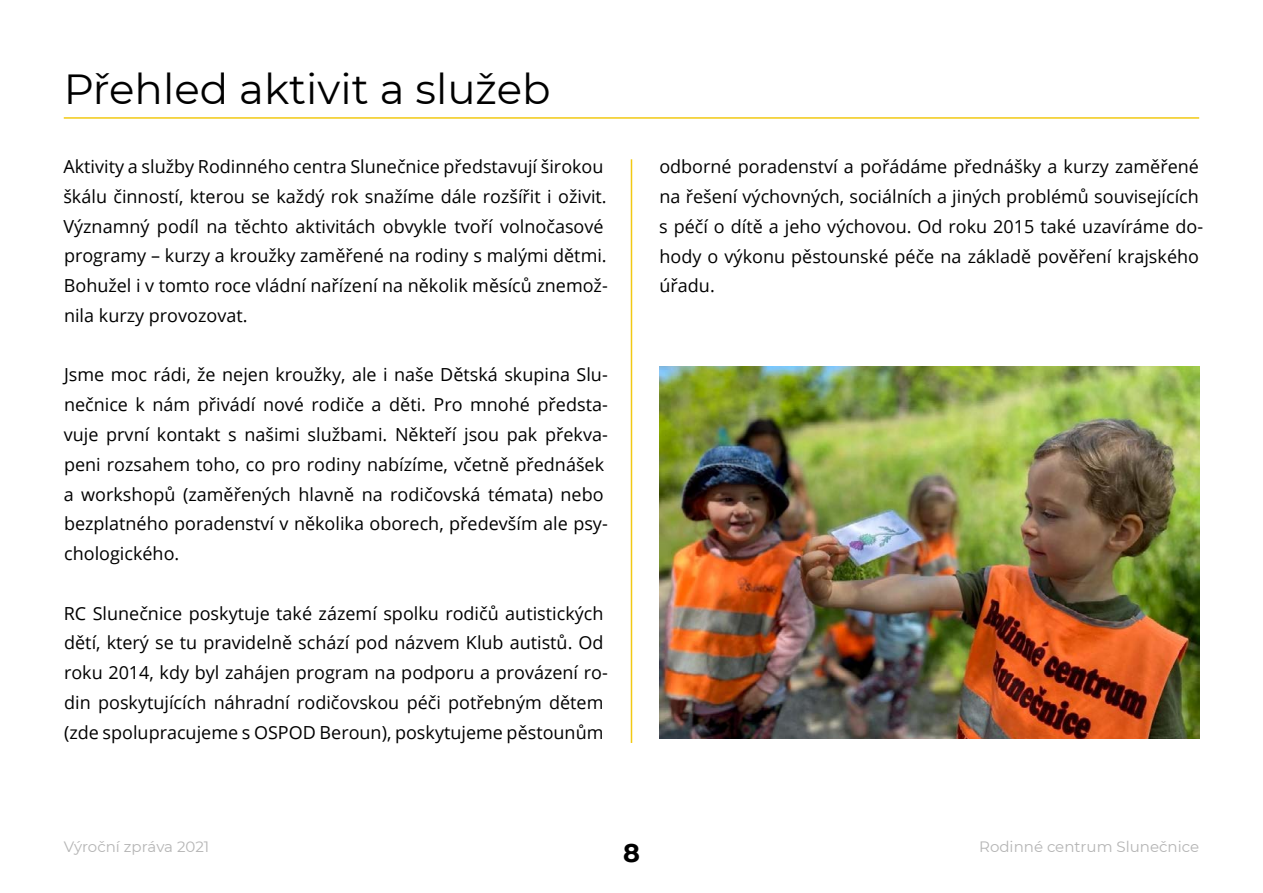
<style>
.page{position:relative;width:1263px;height:893px;background:#fff}
.page>*{position:absolute;margin:0;border:0;box-sizing:border-box;transform-origin:0 0}
.t1{font:42px "Montserrat";color:#000}
.t2{font:700 25.5px "Montserrat";color:#000}
.t3{font:18px/29.7px "Open Sans";color:#000}
.t4{font:15px "Montserrat";color:#b5b5b5}
</style>
<div class="page">
<hr style="left:631px;top:159px;width:1px;height:584px;background:#f2c913">
<hr style="left:64px;top:117px;width:1135px;height:2px;background:#f2c913">
<img style="left:659px;top:367px;width:540px;height:372px">
<h1 class="t1" style="left:64px;top:61px;width:488px">Přehled aktivit a služeb</h1>
<p class="t3" style="left:63px;top:151px;width:546px">Aktivity a služby Rodinného centra Slunečnice představují širokou škálu činností, kterou se každý rok snažíme dále rozšířit i oživit.<br>Významný podíl na těchto aktivitách obvykle tvoří volnočasové programy – kurzy a kroužky zaměřené na rodiny s malými dětmi.<br>Bohužel i v tomto roce vládní nařízení na několik měsíců znemož&shy;nila kurzy provozovat.</p>
<p class="t3" style="left:64px;top:360px;width:546px">Jsme moc rádi, že nejen kroužky, ale i naše Dětská skupina Slu&shy;nečnice k nám přivádí nové rodiče a děti. Pro mnohé předsta&shy;vuje první kontakt s našimi službami. Někteří jsou pak překva&shy;peni rozsahem toho, co pro rodiny nabízíme, včetně přednášek a workshopů (zaměřených hlavně na rodičovská témata) nebo bezplatného poradenství v několika oborech, především ale psy&shy;chologického.</p>
<p class="t3" style="left:64px;top:598px;width:545px">RC Slunečnice poskytuje také zázemí spolku rodičů autistických dětí, který se tu pravidelně schází pod názvem Klub autistů. Od roku 2014, kdy byl zahájen program na podporu a provázení ro&shy;din poskytujících náhradní rodičovskou péči potřebným dětem (zde spolupracujeme s OSPOD Beroun), poskytujeme pěstounům</p>
<p class="t3" style="left:659px;top:151px;width:545px">odborné poradenství a pořádáme přednášky a kurzy zaměřené na řešení výchovných, sociálních a jiných problémů souvisejících s péčí o dítě a jeho výchovou. Od roku 2015 také uzavíráme do&shy;hody o výkonu pěstounské péče na základě pověření krajského úřadu.</p>
<p class="t4" style="left:64px;top:837px;width:147px">Výroční zpráva 2021</p>
<h2 class="t2" style="left:623px;top:835px;width:18px">8</h2>
<p class="t4" style="left:979px;top:837px;width:221px">Rodinné centrum Slunečnice</p>
</div>
